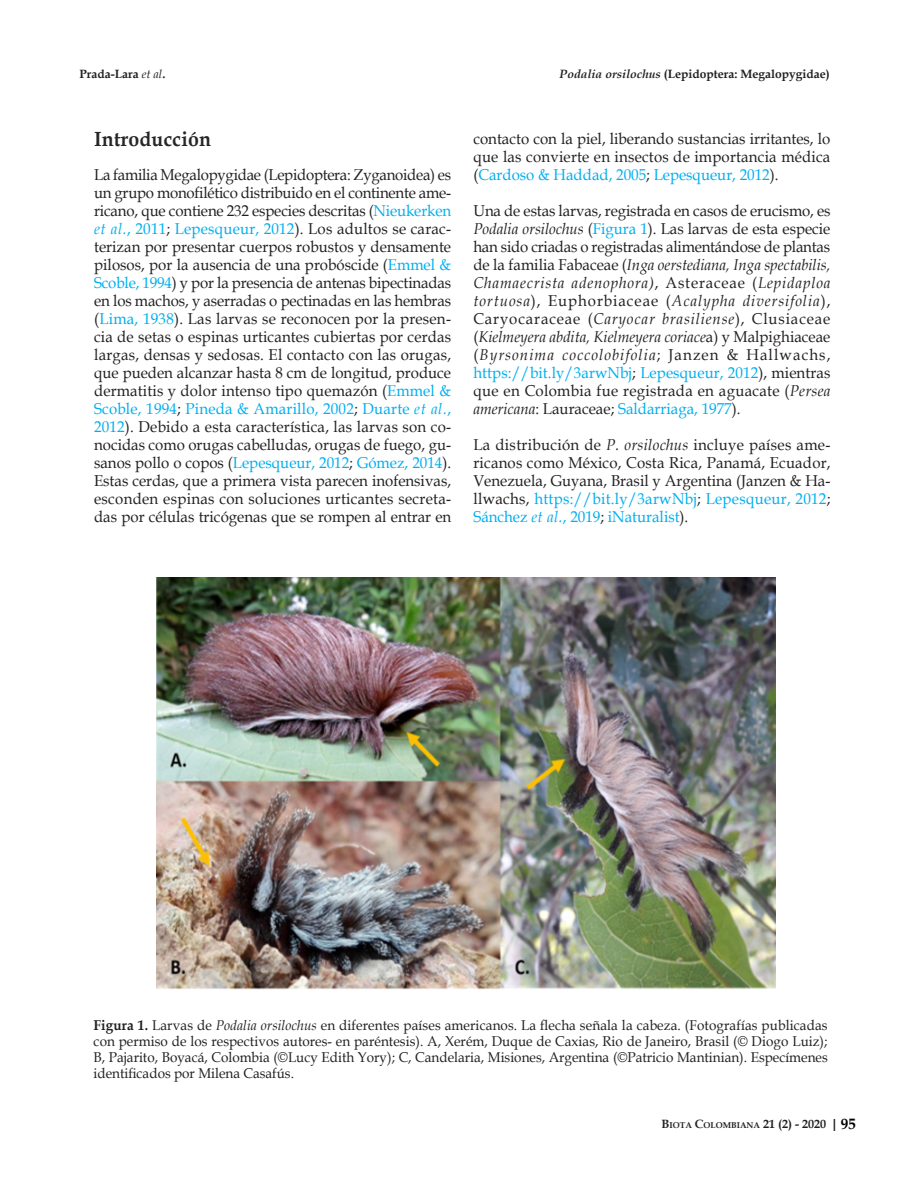
<style>
.page{position:relative;width:915px;height:1191px;background:#fff}
.page>*{position:absolute;margin:0;border:0;box-sizing:border-box;transform-origin:0 0}
.BIOTA_TITULO_PRIMER{font:700 20.4px "Book Antiqua";letter-spacing:.01em;color:#282526;scale:.95 1}
.BIOTA_PARRAFO{font:15.75px/18px "Book Antiqua";color:#231f20;text-align:justify;scale:.95 1}
.BIOTA_FIGURAS_Y_TABL{font:14.1px/16.2px "Book Antiqua";color:#231f20;text-align:justify;scale:.95 1}
.t1{font:700 12px "Book Antiqua";color:#231f20}
.t2{font:700 8.4px "Book Antiqua";color:#231f20}
.s1{font-weight:400;font-style:italic}
.s2{font-style:italic}
.s3{color:#00aeef}
.s4{font-style:italic;color:#00aeef}
.s5{font-weight:700}
.s6{font-size:12px}
.s7{font-family:"Helvetica";font-size:12px}
.s8{font-size:15px;color:#000}
</style>
<div class="page">
<img style="left:157px;top:577px;width:618px;height:413px">
<p class="t1" style="left:80px;top:66px;width:87px">Prada-Lara <span class="s1">et al</span>.</p>
<p class="t1" style="left:559px;top:66px;width:272px"><span class="s2">Podalia orsilochus</span> (Lepidoptera: Megalopygidae)</p>
<p class="BIOTA_TITULO_PRIMER" style="left:94px;top:125px;width:125px">Introducción</p>
<p class="BIOTA_PARRAFO" style="left:94px;top:165px;width:377px">La familia Megalopygidae (Lepidoptera: Zyganoidea) es un grupo monofilético distribuido en el continente ame&shy;ricano, que contiene 232 especies descritas (<span class="s3">Nieukerken </span><span class="s4">et al.</span><span class="s3">, 2011</span>; <span class="s3">Lepesqueur, 2012</span>). Los adultos se carac&shy;terizan por presentar cuerpos robustos y densamente pilosos, por la ausencia de una probóscide (<span class="s3">Emmel &amp; Scoble, 1994</span>) y por la presencia de antenas bipectinadas en los machos, y aserradas o pectinadas en las hembras (<span class="s3">Lima, 1938</span>). Las larvas se reconocen por la presen&shy;cia de setas o espinas urticantes cubiertas por cerdas largas, densas y sedosas. El contacto con las orugas, que pueden alcanzar hasta 8 cm de longitud, produce dermatitis y dolor intenso tipo quemazón (<span class="s3">Emmel &amp; Scoble, 1994</span>; <span class="s3">Pineda &amp; Amarillo, 2002</span>; <span class="s3">Duarte</span> <span class="s4">et al.</span><span class="s3">, 2012</span>). Debido a esta característica, las larvas son co&shy;nocidas como orugas cabelludas, orugas de fuego, gu&shy;sanos pollo o copos (<span class="s3">Lepesqueur, 2012</span>; <span class="s3">Gómez, 2014</span>).<br>Estas cerdas, que a primera vista parecen inofensivas, esconden espinas con soluciones urticantes secreta&shy;das por células tricógenas que se rompen al entrar en</p>
<p class="BIOTA_PARRAFO" style="left:473px;top:129px;width:377px">contacto con la piel, liberando sustancias irritantes, lo que las convierte en insectos de importancia médica (<span class="s3">Cardoso &amp; Haddad, 2005</span>; <span class="s3">Lepesqueur, 2012</span>).</p>
<p class="BIOTA_PARRAFO" style="left:473px;top:201px;width:377px">Una de estas larvas, registrada en casos de erucismo, es <span class="s2">Podalia orsilochus</span> (<span class="s3">Figura 1</span>). Las larvas de esta especie han sido criadas o registradas alimentándose de plantas de la familia Fabaceae (<span class="s2">Inga oerstediana, Inga spectabilis, Chamaecrista adenophora)</span>, Asteraceae (<span class="s2">Lepidaploa tortuosa</span>), Euphorbiaceae (<span class="s2">Acalypha diversifolia</span>), Caryocaraceae (<span class="s2">Caryocar brasiliense</span>), Clusiaceae (<span class="s2">Kielmeyera abdita, Kielmeyera coriace</span>a) y Malpighiaceae (<span class="s2">Byrsonima coccolobifolia</span>; Janzen &amp; Hallwachs, <span class="s3">https://bit.ly/3arwNbj</span>; <span class="s3">Lepesqueur, 2012</span>), mientras que en Colombia fue registrada en aguacate (<span class="s2">Persea americana</span>: Lauraceae; <span class="s3">Saldarriaga, 1977</span>).</p>
<p class="BIOTA_PARRAFO" style="left:473px;top:435px;width:377px">La distribución de <span class="s2">P. orsilochus</span> incluye países ame&shy;ricanos como México, Costa Rica, Panamá, Ecuador, Venezuela, Guyana, Brasil y Argentina (Janzen &amp; Ha&shy;llwachs, <span class="s3">https://bit.ly/3arwNbj</span>; <span class="s3">Lepesqueur, 2012</span>; <span class="s3">Sánchez</span> <span class="s4">et al.</span><span class="s3">, 2019</span>; <span class="s3">iNaturalist</span>).</p>
<p class="BIOTA_FIGURAS_Y_TABL" style="left:94px;top:1016px;width:774px"><span class="s5">Figura 1.</span> Larvas de <span class="s2">Podalia orsilochus</span> en diferentes países americanos. La flecha señala la cabeza. (Fotografías publicadas con permiso de los respectivos autores- en paréntesis). A, Xerém, Duque de Caxias, Rio de Janeiro, Brasil (© Diogo Luiz); B, Pajarito, Boyacá, Colombia (©Lucy Edith Yory); C, Candelaria, Misiones, Argentina (©Patricio Mantinian). Especímenes identificados por Milena Casafús.</p>
<p class="t2" style="left:661px;top:1119px;width:196px"><span class="s6">B</span>IOTA <span class="s6">C</span>OLOMBIANA <span class="s6">21 (2) - 2020</span> <span class="s7">|</span> <span class="s8">95</span></p>
</div>
